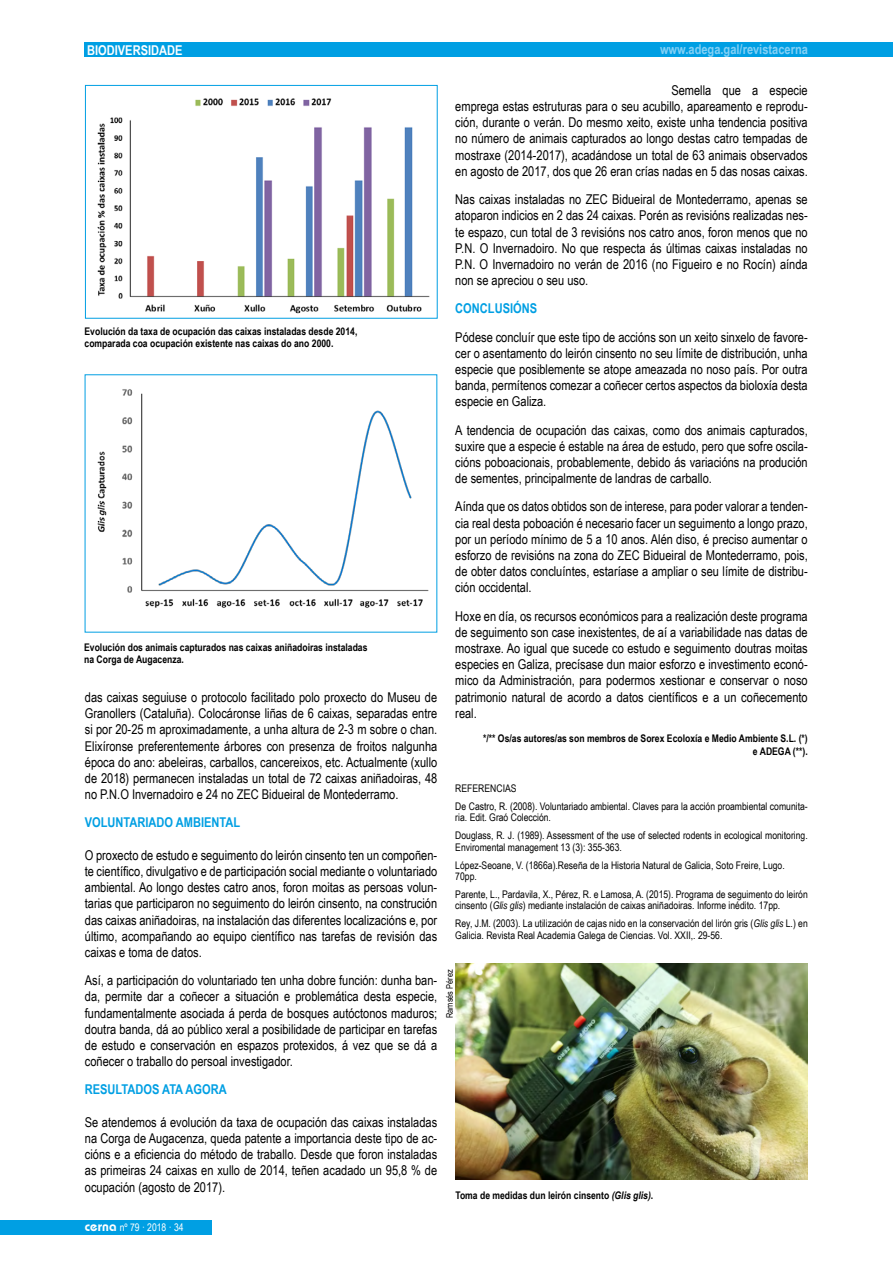
<style>
.page{position:relative;width:893px;height:1263px;background:#fff}
.page>*{position:absolute;margin:0;border:0;box-sizing:border-box;transform-origin:0 0}
.t1{font:13.5px/16.2px "Arial Narrow";color:#000;text-align:justify}
.t2{font:700 13.5px "Arial Narrow";color:#009fe3}
.t3{font:700 13.5px "Arial Narrow";color:#83d0f5}
.t4{font:700 13.5px "Arial Narrow";color:#fff}
.t5{font:10.5px/18px "Arial Narrow";color:#000}
.t6{font:700 10.5px/12.6px "Arial Narrow";color:#000}
.t7{font:10.5px "Arial Narrow";color:#fff}
.t8{font:9px "Arial Narrow";color:#000}
.s1{font-family:"Bauhaus";font-weight:600;font-size:13.5px}
.s2{font-style:italic}
</style>
<div class="page">
<div style="left:0;top:1220px;width:211px;height:15px;background:#009fe3"></div>
<div style="left:85px;top:42px;width:808px;height:15px;background:#009fe3"></div>
<img style="left:97px;top:98px;width:333px;height:216px">
<div style="left:85px;top:85px;width:353px;height:234px;border:1px solid #009fe3"></div>
<img style="left:455px;top:963px;width:353px;height:217px">
<img style="left:97px;top:389px;width:332px;height:219px">
<p class="t4" style="left:87px;top:40px;width:97px">BIODIVERSIDADE</p>
<p class="t3" style="left:660px;top:39px;width:149px">www.adega.gal/revistacerna</p>
<p class="t6" style="left:85px;top:324px;width:274px">Evolución da taxa de ocupación das caixas instaladas desde 2014, comparada coa ocupación existente nas caixas do ano 2000.</p>
<p class="t6" style="left:84px;top:640px;width:285px">Evolución dos animais capturados nas caixas aniñadoiras instaladas na Corga de Augacenza.</p>
<p class="t1" style="left:85px;top:688px;width:354px">das caixas seguiuse o protocolo facilitado polo proxecto do Museu de Granollers (Cataluña). Colocáronse liñas de 6 caixas, separadas entre si por 20-25 m aproximadamente, a unha altura de 2-3 m sobre o chan.<br>Elixíronse preferentemente árbores con presenza de froitos nalgunha época do ano: abeleiras, carballos, cancereixos, etc. Actualmente (xullo de 2018) permanecen instaladas un total de 72 caixas aniñadoiras, 48 no P.N.O Invernadoiro e 24 no ZEC Bidueiral de Montederramo.</p>
<p class="t2" style="left:85px;top:812px;width:157px">VOLUNTARIADO AMBIENTAL</p>
<p class="t1" style="left:85px;top:846px;width:354px">O proxecto de estudo e seguimento do leirón cinsento ten un compoñen&shy;te científico, divulgativo e de participación social mediante o voluntariado ambiental. Ao longo destes catro anos, foron moitas as persoas volun&shy;tarias que participaron no seguimento do leirón cinsento, na construción das caixas aniñadoiras, na instalación das diferentes localizacións e, por último, acompañando ao equipo científico nas tarefas de revisión das caixas e toma de datos.</p>
<p class="t1" style="left:85px;top:972px;width:354px">Así, a participación do voluntariado ten unha dobre función: dunha ban&shy;da, permite dar a coñecer a situación e problemática desta especie, fundamentalmente asociada á perda de bosques autóctonos maduros; doutra banda, dá ao público xeral a posibilidade de participar en tarefas de estudo e conservación en espazos protexidos, á vez que se dá a coñecer o traballo do persoal investigador.</p>
<p class="t2" style="left:85px;top:1079px;width:143px">RESULTADOS ATA AGORA</p>
<p class="t1" style="left:85px;top:1113px;width:354px">Se atendemos á evolución da taxa de ocupación das caixas instaladas na Corga de Augacenza, queda patente a importancia deste tipo de ac&shy;cións e a eficiencia do método de traballo. Desde que foron instaladas as primeiras 24 caixas en xullo de 2014, teñen acadado un 95,8 % de ocupación (agosto de 2017).</p>
<p class="t7" style="left:85px;top:1219px;width:100px"><span class="s1">cerna</span> nº 79 · 2018 · 34</p>
<p class="t1" style="left:455px;top:82px;width:354px;text-indent:216px">Semella que a especie emprega estas estruturas para o seu acubillo, apareamento e reprodu&shy;ción, durante o verán. Do mesmo xeito, existe unha tendencia positiva no número de animais capturados ao longo destas catro tempadas de mostraxe (2014-2017), acadándose un total de 63 animais observados en agosto de 2017, dos que 26 eran crías nadas en 5 das nosas caixas.</p>
<p class="t1" style="left:455px;top:191px;width:354px">Nas caixas instaladas no ZEC Bidueiral de Montederramo, apenas se atoparon indicios en 2 das 24 caixas. Porén as revisións realizadas nes&shy;te espazo, cun total de 3 revisións nos catro anos, foron menos que no P.N. O Invernadoiro. No que respecta ás últimas caixas instaladas no P.N. O Invernadoiro no verán de 2016 (no Figueiro e no Rocín) aínda non se apreciou o seu uso.</p>
<p class="t2" style="left:455px;top:298px;width:83px">CONCLUSIÓNS</p>
<p class="t1" style="left:455px;top:328px;width:354px">Pódese concluír que este tipo de accións son un xeito sinxelo de favore&shy;cer o asentamento do leirón cinsento no seu límite de distribución, unha especie que posiblemente se atope ameazada no noso país. Por outra banda, permítenos comezar a coñecer certos aspectos da bioloxía desta especie en Galiza.</p>
<p class="t1" style="left:455px;top:421px;width:354px">A tendencia de ocupación das caixas, como dos animais capturados, suxire que a especie é estable na área de estudo, pero que sofre oscila&shy;cións poboacionais, probablemente, debido ás variacións na produción de sementes, principalmente de landras de carballo.</p>
<p class="t1" style="left:455px;top:498px;width:354px">Aínda que os datos obtidos son de interese, para poder valorar a tenden&shy;cia real desta poboación é necesario facer un seguimento a longo prazo, por un período mínimo de 5 a 10 anos. Alén diso, é preciso aumentar o esforzo de revisións na zona do ZEC Bidueiral de Montederramo, pois, de obter datos concluíntes, estaríase a ampliar o seu límite de distribu&shy;ción occidental.</p>
<p class="t1" style="left:455px;top:607px;width:354px">Hoxe en día, os recursos económicos para a realización deste programa de seguimento son case inexistentes, de aí a variabilidade nas datas de mostraxe. Ao igual que sucede co estudo e seguimento doutras moitas especies en Galiza, precísase dun maior esforzo e investimento econó&shy;mico da Administración, para podermos xestionar e conservar o noso patrimonio natural de acordo a datos científicos e a un coñecemento real.</p>
<p class="t6" style="left:483px;top:732px;width:326px;text-align:right">*/** Os/as autores/as son membros de Sorex Ecoloxía e Medio Ambiente S.L. (*) e ADEGA (**).</p>
<p class="t5" style="left:455px;top:779px;width:354px">REFERENCIAS<br>De Castro, R. (2008). Voluntariado ambiental. Claves para la acción proambiental comunita-</p>
<p class="t5" style="left:455px;top:808px;width:354px">ria. Edit. Graó Colección.<br>Douglass, R. J. (1989). Assessment of the use of selected rodents in ecological monitoring.</p>
<p class="t5" style="left:455px;top:837px;width:331px">Enviromental management 13 (3): 355-363.<br>López-Seoane, V. (1866a).Reseña de la Historia Natural de Galicia, Soto Freire, Lugo.</p>
<p class="t5" style="left:455px;top:867px;width:354px">70pp.<br>Parente, L., Pardavila, X., Pérez, R. e Lamosa, A. (2015). Programa de seguimento do leirón</p>
<p class="t5" style="left:455px;top:896px;width:354px">cinsento (<span class="s2">Glis glis</span>) mediante instalación de caixas aniñadoiras. Informe inédito. 17pp.<br>Rey, J.M. (2003). La utilización de cajas nido en la conservación del lirón gris (<span class="s2">Glis glis</span> L.) en</p>
<p class="t5" style="left:455px;top:925px;width:269px">Galicia. Revista Real Academia Galega de Ciencias. Vol. XXII,. 29-56.</p>
<p class="t8" style="left:443px;top:1018px;width:50px;rotate:-90deg">Ramsés Pérez</p>
<p class="t6" style="left:455px;top:1189px;width:199px">Toma de medidas dun leirón cinsento <span class="s2">(Glis glis)</span>.</p>
</div>
